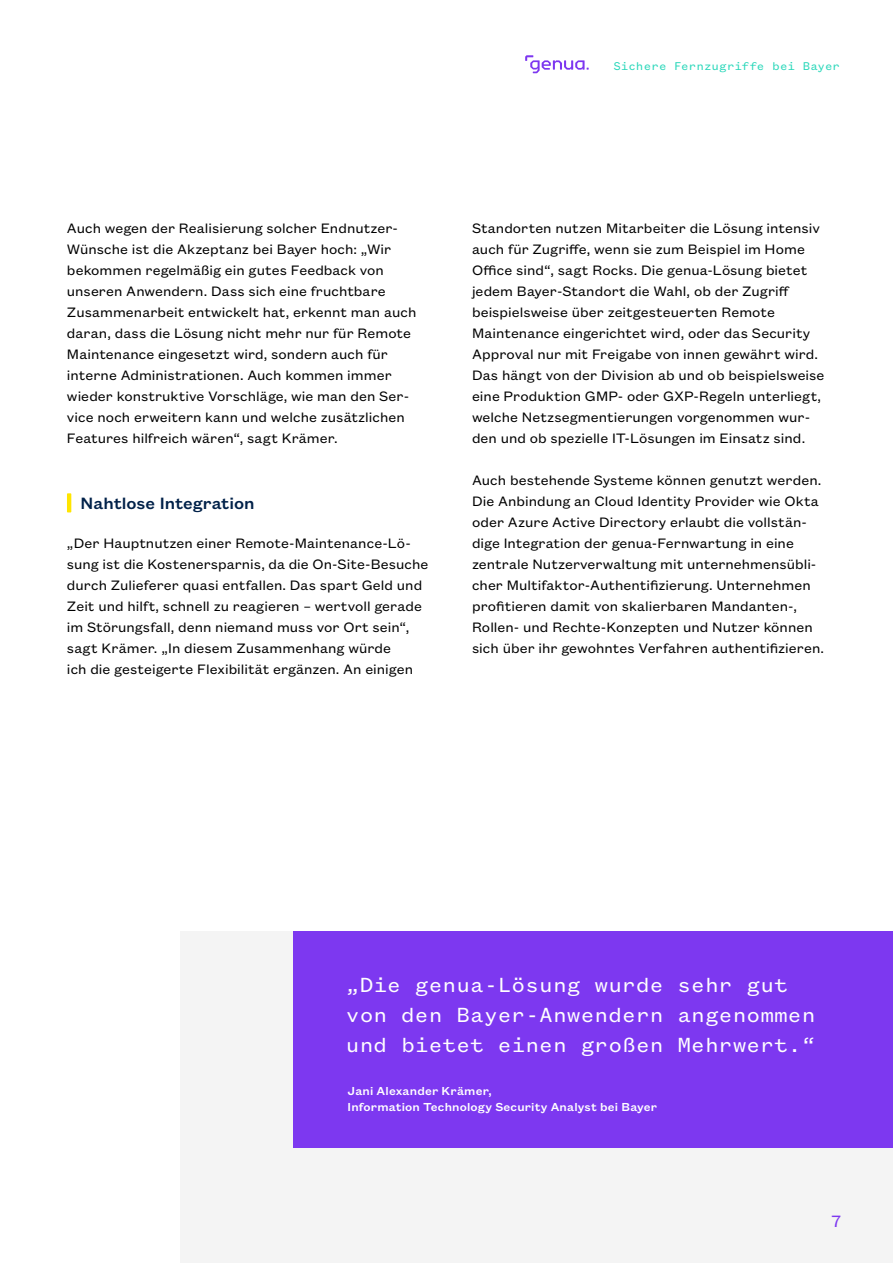
<style>
.page{position:relative;width:893px;height:1263px;background:#fff}
.page>*{position:absolute;margin:0;border:0;box-sizing:border-box;transform-origin:0 0}
.ziatt{font:22.5px/30px "Founders Grotesk Mono";color:#fff}
.GRUNDTEXT{font:500 18px "Founders Grotesk Text";letter-spacing:-.005em;color:#002149}
.t1{font:18px "Founders Grotesk Mono";color:#7d38f0}
.GRUNDTEXT-2{font:15px/21px "Founders Grotesk Text";letter-spacing:.005em;color:#000}
.t2{font:500 12.75px/16.5px "Founders Grotesk Text";letter-spacing:.01em;color:#fff}
.t3{font:12.3px "Founders Grotesk Mono";color:#28d7b9}
</style>
<div class="page">
<div style="left:181px;top:931px;width:712px;height:332px;background:#f4f4f4"></div>
<div style="left:293px;top:931px;width:600px;height:217px;background:#7d38f0"></div>
<hr style="left:67px;top:493px;width:4px;height:19px;background:#ffe500">
<svg style="left:525px;top:55px;width:64px;height:18px"></svg>
<p class="t3" style="left:613px;top:59px;width:228px">Sichere Fernzugriffe bei Bayer</p>
<p class="GRUNDTEXT-2" style="left:67px;top:216px;width:351px">Auch wegen der Realisierung solcher Endnutzer-Wünsche ist die Akzeptanz bei Bayer hoch: „Wir bekommen regelmäßig ein gutes Feedback von unseren Anwendern. Dass sich eine fruchtbare Zusammenarbeit entwickelt hat, erkennt man auch daran, dass die Lösung nicht mehr nur für Remote Maintenance eingesetzt wird, sondern auch für interne Administrationen. Auch kommen immer wieder konstruktive Vorschläge, wie man den Ser&shy;vice noch erweitern kann und welche zusätzlichen Features hilfreich wären“, sagt Krämer.</p>
<p class="GRUNDTEXT" style="left:81px;top:491px;width:176px">Nahtlose Integration</p>
<p class="GRUNDTEXT-2" style="left:67px;top:531px;width:363px">„Der Hauptnutzen einer Remote-Maintenance-Lö&shy;sung ist die Kostenersparnis, da die On-Site-Besuche durch Zulieferer quasi entfallen. Das spart Geld und Zeit und hilft, schnell zu reagieren – wertvoll gerade im Störungsfall, denn niemand muss vor Ort sein“, sagt Krämer. „In diesem Zusammenhang würde<br>ich die gesteigerte Flexibilität ergänzen. An einigen</p>
<p class="GRUNDTEXT-2" style="left:472px;top:216px;width:349px">Standorten nutzen Mitarbeiter die Lösung intensiv auch für Zugriffe, wenn sie zum Beispiel im Home</p>
<p class="GRUNDTEXT-2" style="left:472px;top:258px;width:354px">Office sind“, sagt Rocks. Die genua-Lösung bietet jedem Bayer-Standort die Wahl, ob der Zugriff beispielsweise über zeitgesteuerten Remote Maintenance eingerichtet wird, oder das Security Approval nur mit Freigabe von innen gewährt wird.<br>Das hängt von der Division ab und ob beispielsweise eine Produktion GMP- oder GXP-Regeln unterliegt, welche Netzsegmentierungen vorgenommen wur&shy;den und ob spezielle IT-Lösungen im Einsatz sind.</p>
<p class="GRUNDTEXT-2" style="left:472px;top:468px;width:354px">Auch bestehende Systeme können genutzt werden.<br>Die Anbindung an Cloud Identity Provider wie Okta oder Azure Active Directory erlaubt die vollstän&shy;dige Integration der genua-Fernwartung in eine zentrale Nutzerverwaltung mit unternehmensübli&shy;cher Multifaktor-Authentifizierung. Unternehmen profitieren damit von skalierbaren Mandanten-, Rollen- und Rechte-Konzepten und Nutzer können sich über ihr gewohntes Verfahren authentifizieren.</p>
<p class="ziatt" style="left:346px;top:970px;width:471px">„Die genua-Lösung wurde sehr gut von den Bayer-Anwendern angenommen und bietet einen großen Mehrwert.“</p>
<p class="t2" style="left:348px;top:1081px;width:311px">Jani Alexander Krämer,<br>Information Technology Security Analyst bei Bayer</p>
<p class="t1" style="left:831px;top:1211px;width:13px">7</p>
</div>
